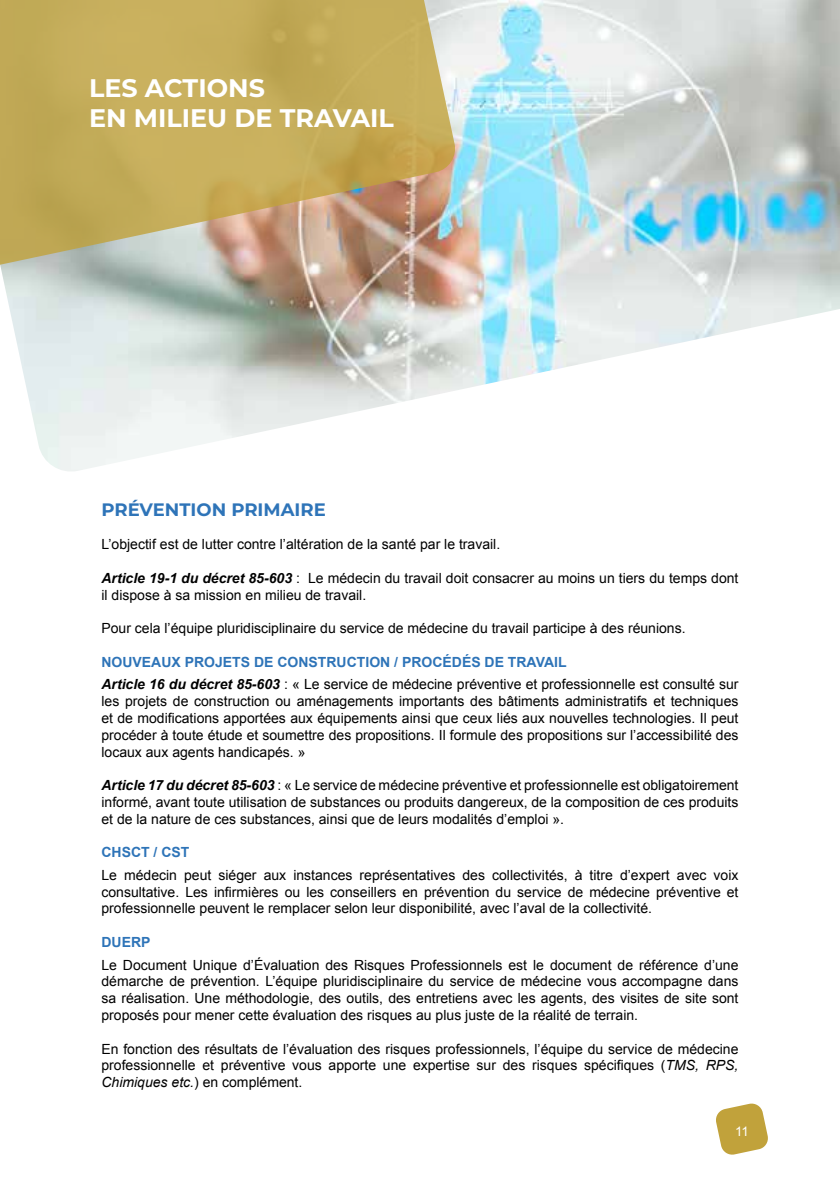
<style>
.page{position:relative;width:840px;height:1191px;background:#fff}
.page>*{position:absolute;margin:0;border:0;box-sizing:border-box;transform-origin:0 0}
.t1{font:700 25.4px/30.4px "Montserrat";color:#fff}
.t2{font:700 18px "Montserrat";color:#2e74b8}
.t3{font:14px/16.8px "Arial";color:#000;text-align:justify}
.t4{font:700 14px "Arial";color:#2e74b8}
.t5{font:13.2px "Arial";color:#fff}
.s1{font-weight:700;font-style:italic}
.s2{font-weight:700;color:#2e74b8}
.s3{font-style:italic}
</style>
<div class="page">
<svg style="left:716px;top:1103px;width:52px;height:52px"></svg>
<img style="left:0;top:0;width:839px;height:471px">
<svg style="left:0;top:0;width:457px;height:265px;background:#c4ab66"></svg>
<h1 class="t1" style="left:89px;top:71px;width:306px">LES ACTIONS<br>EN MILIEU DE TRAVAIL</h1>
<p class="t2" style="left:101px;top:496px;width:226px">PRÉVENTION PRIMAIRE</p>
<p class="t3" style="left:101px;top:536px;width:400px">L’objectif est de lutter contre l’altération de la santé par le travail.</p>
<p class="t3" style="left:101px;top:569px;width:638px"><span class="s1">Article 19-1 du décret 85-603</span> : Le médecin du travail doit consacrer au moins un tiers du temps dont il dispose à sa mission en milieu de travail.</p>
<p class="t3" style="left:101px;top:620px;width:585px">Pour cela l’équipe pluridisciplinaire du service de médecine du travail participe à des réunions.</p>
<p class="t3" style="left:101px;top:651px;width:638px;line-height:22.4px"><span class="s2">NOUVEAUX PROJETS DE CONSTRUCTION / PROCÉDÉS DE TRAVAIL<br></span><span class="s1">Article 16 du décret 85-603</span> : « Le service de médecine préventive et professionnelle est consulté sur</p>
<p class="t3" style="left:101px;top:693px;width:638px">les projets de construction ou aménagements importants des bâtiments administratifs et techniques et de modifications apportées aux équipements ainsi que ceux liés aux nouvelles technologies. Il peut procéder à toute étude et soumettre des propositions. Il formule des propositions sur l’accessibilité des locaux aux agents handicapés. »</p>
<p class="t3" style="left:101px;top:777px;width:638px"><span class="s1">Article 17 du décret 85-603</span> : « Le service de médecine préventive et professionnelle est obligatoirement informé, avant toute utilisation de substances ou produits dangereux, de la composition de ces produits et de la nature de ces substances, ainsi que de leurs modalités d’emploi ».</p>
<p class="t4" style="left:101px;top:843px;width:89px">CHSCT / CST</p>
<p class="t3" style="left:101px;top:866px;width:638px">Le médecin peut siéger aux instances représentatives des collectivités, à titre d’expert avec voix consultative. Les infirmières ou les conseillers en prévention du service de médecine préventive et professionnelle peuvent le remplacer selon leur disponibilité, avec l’aval de la collectivité.</p>
<p class="t4" style="left:101px;top:932px;width:51px">DUERP</p>
<p class="t3" style="left:101px;top:956px;width:638px">Le Document Unique d’Évaluation des Risques Professionnels est le document de référence d’une démarche de prévention. L’équipe pluridisciplinaire du service de médecine vous accompagne dans sa réalisation. Une méthodologie, des outils, des entretiens avec les agents, des visites de site sont proposés pour mener cette évaluation des risques au plus juste de la réalité de terrain.</p>
<p class="t3" style="left:101px;top:1040px;width:638px">En fonction des résultats de l’évaluation des risques professionnels, l’équipe du service de médecine professionnelle et préventive vous apporte une expertise sur des risques spécifiques (<span class="s3">TMS, RPS, Chimiques etc.</span>) en complément.</p>
<p class="t5" style="left:734px;top:1122px;width:15px">11</p>
</div>
